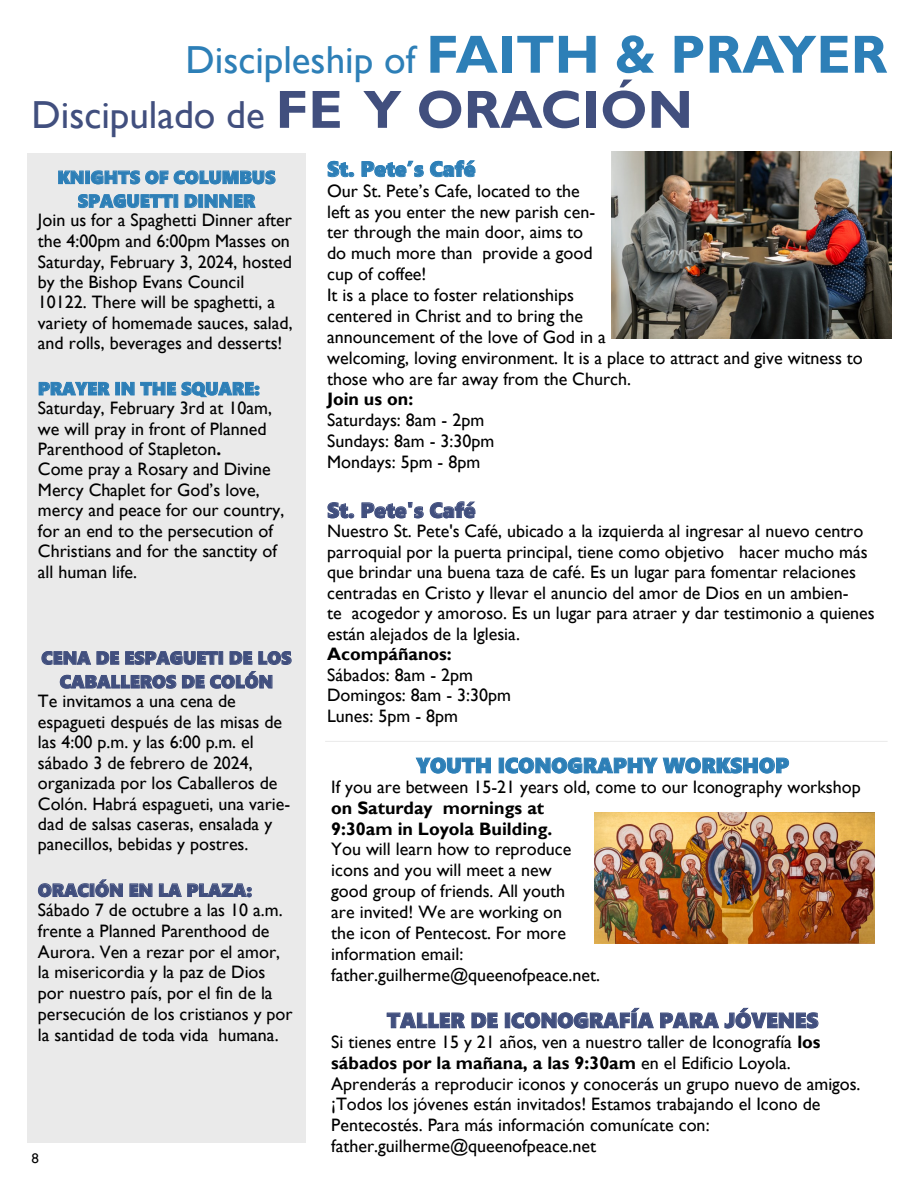
<style>
.page{position:relative;width:918px;height:1188px;background:#fff}
.page>*{position:absolute;margin:0;border:0;box-sizing:border-box;transform-origin:0 0}
.t1{font:39px/55.1px "Gill Sans";color:#2d7fb7}
.t2{font:21px "Segoe UI Black";color:#414f7e}
.t3{font:21px "Segoe UI Black";color:#2d7fb7}
.t4{font:18px/20.9px "Gill Sans";color:#000}
.t5{font:18px/23.7px "Segoe UI Black";color:#414f7e;text-align:center}
.t6{font:18px/23.7px "Segoe UI Black";color:#2d7fb7;text-align:center}
.t7{font:15px "Tw Cen";color:#000}
.s1{font-weight:700;font-size:54px}
.s2{color:#414f7e}
.s3{font-weight:700;font-size:54px;color:#414f7e}
.s4{font-family:"Segoe UI Black";color:#2d7fb7}
.s5{font-weight:700}
.s6{font-family:"Segoe UI Black";color:#414f7e}
</style>
<div class="page">
<div style="left:27px;top:154px;width:279px;height:989px;background:#eaeaea"></div>
<img style="left:611px;top:152px;width:281px;height:187px">
<img style="left:595px;top:812px;width:279px;height:131px">
<hr style="left:325px;top:741px;width:563px;height:1px;background:#eaeaea">
<p class="t1" style="left:31px;top:33px;width:857px;text-indent:154px">Discipleship of <span class="s1">FAITH &amp; PRAYER<br></span><span class="s2">Discipulado de</span> <span class="s3">FE Y ORACIÓN</span></p>
<p class="t6" style="left:57px;top:164px;width:219px">KNIGHTS OF COLUMBUS<br>SPAGUETTI DINNER</p>
<p class="t4" style="left:38px;top:211px;width:256px;line-height:20.4px">Join us for a Spaghetti Dinner after the 4:00pm and 6:00pm Masses on Saturday, February 3, 2024, hosted by the Bishop Evans Council 10122. There will be spaghetti, a variety of homemade sauces, salad, and rolls, beverages and desserts!</p>
<p class="t4" style="left:38px;top:379px;width:248px;line-height:20.2px"><span class="s4">PRAYER IN THE SQUARE:<br></span>Saturday, February 3rd at 10am, we will pray in front of Planned<br>Parenthood of Stapleton<span class="s5">.<br></span>Come pray a Rosary and Divine<br>Mercy Chaplet for God’s love, mercy and peace for our country, for an end to the persecution of<br>Christians and for the sanctity of all human life.</p>
<p class="t3" style="left:327px;top:154px;width:150px">St. Pete’s Café</p>
<p class="t4" style="left:327px;top:181px;width:537px">Our St. Pete’s Cafe, located to the<br>left as you enter the new parish cen-<br>ter through the main door, aims to<br>do much more than provide a good<br>cup of coffee!<br>It is a place to foster relationships<br>centered in Christ and to bring the<br>announcement of the love of God in a<br>welcoming, loving environment. It is a place to attract and give witness to those who are far away from the Church.<br><span class="s5">Join us on:<br></span>Saturdays: 8am - 2pm<br>Sundays: 8am - 3:30pm<br>Mondays: 5pm - 8pm</p>
<p class="t2" style="left:327px;top:495px;width:150px">St. Pete's Café</p>
<p class="t4" style="left:327px;top:521px;width:549px;line-height:20.4px">Nuestro St. Pete's Café, ubicado a la izquierda al ingresar al nuevo centro parroquial por la puerta principal, tiene como objetivo hacer mucho más que brindar una buena taza de café. Es un lugar para fomentar relaciones centradas en Cristo y llevar el anuncio del amor de Dios en un ambien-<br>te acogedor y amoroso. Es un lugar para atraer y dar testimonio a quienes están alejados de la Iglesia.<br><span class="s5">Acompáñanos:<br></span>Sábados: 8am - 2pm<br>Domingos: 8am - 3:30pm<br>Lunes: 5pm - 8pm</p>
<p class="t3" style="left:416px;top:750px;width:374px">YOUTH ICONOGRAPHY WORKSHOP</p>
<p class="t4" style="left:331px;top:777px;width:531px">If you are between 15-21 years old, come to our Iconography workshop <span class="s5">on Saturday mornings at<br>9:30am in Loyola Building.<br></span>You will learn how to reproduce<br>icons and you will meet a new<br>good group of friends. All youth<br>are invited! We are working on<br>the icon of Pentecost. For more<br>information email:<br>father.guilherme@queenofpeace.net.</p>
<p class="t2" style="left:387px;top:1005px;width:433px">TALLER DE ICONOGRAFÍA PARA JÓVENES</p>
<p class="t4" style="left:331px;top:1032px;width:531px">Si tienes entre 15 y 21 años, ven a nuestro taller de Iconografía <span class="s5">los sábados por la mañana, a las 9:30am</span> en el Edificio Loyola.<br>Aprenderás a reproducir iconos y conocerás un grupo nuevo de amigos. ¡Todos los jóvenes están invitados! Estamos trabajando el Icono de Pentecostés. Para más información comunícate con: father.guilherme@queenofpeace.net</p>
<p class="t5" style="left:41px;top:645px;width:252px">CENA DE ESPAGUETI DE LOS<br>CABALLEROS DE COLÓN</p>
<p class="t4" style="left:38px;top:691px;width:254px;line-height:20.4px">Te invitamos a una cena de espagueti después de las misas de las 4:00 p.m. y las 6:00 p.m. el sábado 3 de febrero de 2024, organizada por los Caballeros de<br>Colón. Habrá espagueti, una varie&shy;dad de salsas caseras, ensalada y panecillos, bebidas y postres.</p>
<p class="t4" style="left:38px;top:880px;width:256px"><span class="s6">ORACIÓN EN LA PLAZA:<br></span>Sábado 7 de octubre a las 10 a.m. frente a Planned Parenthood de<br>Aurora. Ven a rezar por el amor, la misericordia y la paz de Dios por nuestro país, por el fin de la persecución de los cristianos y por la santidad de toda vida humana.</p>
<p class="t7" style="left:31px;top:1149px;width:10px">8</p>
</div>
